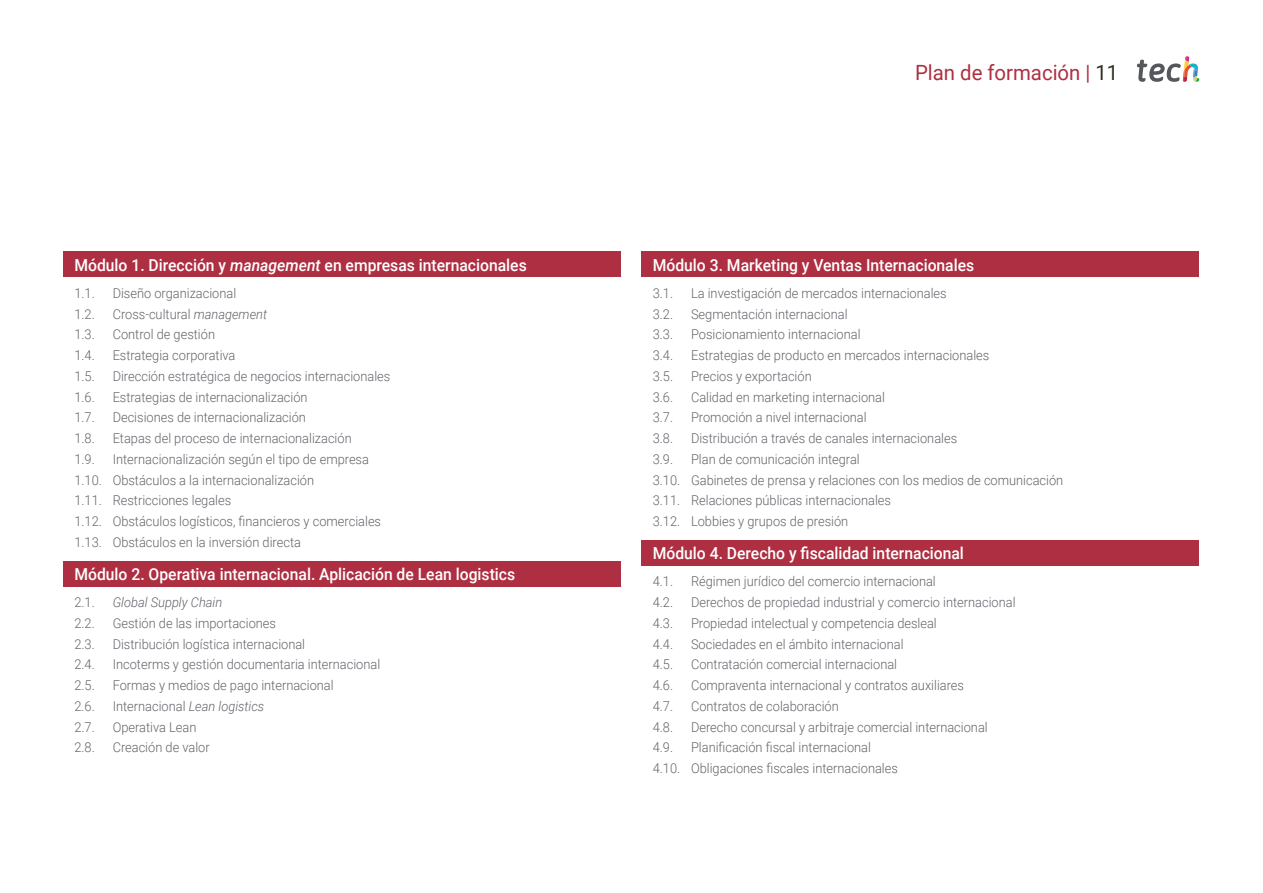
<style>
.page{position:relative;width:1263px;height:893px;background:#fff}
.page>*{position:absolute;margin:0;border:0;box-sizing:border-box;transform-origin:0 0}
.t1{font:21px "Roboto";color:#ae2f42}
.t2{font:500 16.5px "Roboto";color:#fff;scale:.95 1}
.t3{font:300 13.5px/20.7px "Roboto";color:#61646a;scale:.95 1}
.t4{font:italic 300 13.5px "Roboto";color:#61646a;scale:.95 1}
.s1{font-style:italic}
.s2{color:#312e20}
</style>
<div class="page">
<div style="left:63px;top:252px;width:558px;height:25px;background:#ae2f42"></div>
<div style="left:63px;top:561px;width:558px;height:25px;background:#ae2f42"></div>
<div style="left:642px;top:252px;width:557px;height:25px;background:#ae2f42"></div>
<div style="left:642px;top:540px;width:557px;height:25px;background:#ae2f42"></div>
<svg style="left:1137px;top:56px;width:62px;height:26px"></svg>
<p class="t2" style="left:74px;top:253px;width:478px">Módulo 1. Dirección y <span class="s1">management</span> en empresas internacionales</p>
<p class="t3" style="left:74px;top:282px;width:23px">1.1.</p>
<p class="t3" style="left:113px;top:282px;width:132px">Diseño organizacional</p>
<p class="t3" style="left:74px;top:303px;width:23px">1.2.</p>
<p class="t3" style="left:113px;top:303px;width:164px">Cross-cultural <span class="s1">management</span></p>
<p class="t3" style="left:74px;top:324px;width:23px">1.3.</p>
<p class="t3" style="left:113px;top:324px;width:109px">Control de gestión</p>
<p class="t3" style="left:74px;top:344px;width:23px">1.4.</p>
<p class="t3" style="left:113px;top:344px;width:131px">Estrategia corporativa</p>
<p class="t3" style="left:74px;top:365px;width:23px">1.5.</p>
<p class="t3" style="left:113px;top:365px;width:294px">Dirección estratégica de negocios internacionales</p>
<p class="t3" style="left:74px;top:386px;width:23px">1.6.</p>
<p class="t3" style="left:113px;top:386px;width:207px">Estrategias de internacionalización</p>
<p class="t3" style="left:74px;top:407px;width:23px">1.7.</p>
<p class="t3" style="left:113px;top:407px;width:205px">Decisiones de internacionalización</p>
<p class="t3" style="left:74px;top:427px;width:23px">1.8.</p>
<p class="t3" style="left:113px;top:427px;width:253px">Etapas del proceso de internacionalización</p>
<p class="t3" style="left:74px;top:448px;width:23px">1.9.</p>
<p class="t3" style="left:74px;top:448px;width:324px;text-indent:38px">Internacionalización según el tipo de empresa 1.10. Obstáculos a la internacionalización<br>1.11. Restricciones legales<br>1.12. Obstáculos logísticos, financieros y comerciales 1.13. Obstáculos en la inversión directa</p>
<p class="t2" style="left:74px;top:563px;width:465px">Módulo 2. Operativa internacional. Aplicación de Lean logistics</p>
<p class="t3" style="left:74px;top:591px;width:23px">2.1.</p>
<p class="t4" style="left:113px;top:593px;width:117px">Global Supply Chain</p>
<p class="t3" style="left:74px;top:612px;width:23px">2.2.</p>
<p class="t3" style="left:113px;top:612px;width:174px">Gestión de las importaciones</p>
<p class="t3" style="left:74px;top:633px;width:23px">2.3.</p>
<p class="t3" style="left:113px;top:633px;width:204px">Distribución logística internacional</p>
<p class="t3" style="left:74px;top:654px;width:23px">2.4.</p>
<p class="t3" style="left:113px;top:654px;width:283px">Incoterms y gestión documentaria internacional</p>
<p class="t3" style="left:74px;top:674px;width:23px">2.5.</p>
<p class="t3" style="left:113px;top:674px;width:234px">Formas y medios de pago internacional</p>
<p class="t3" style="left:74px;top:695px;width:23px">2.6.</p>
<p class="t3" style="left:113px;top:695px;width:161px">Internacional <span class="s1">Lean logistics</span></p>
<p class="t3" style="left:74px;top:716px;width:23px">2.7.</p>
<p class="t3" style="left:113px;top:716px;width:90px">Operativa Lean</p>
<p class="t3" style="left:74px;top:737px;width:23px">2.8.</p>
<p class="t3" style="left:113px;top:737px;width:104px">Creación de valor</p>
<h1 class="t1" style="left:915px;top:57px;width:205px">Plan de formación | <span class="s2">11</span></h1>
<p class="t2" style="left:653px;top:253px;width:340px">Módulo 3. Marketing y Ventas Internacionales</p>
<p class="t3" style="left:653px;top:282px;width:23px">3.1.</p>
<p class="t3" style="left:691px;top:282px;width:271px">La investigación de mercados internacionales</p>
<p class="t3" style="left:653px;top:303px;width:23px">3.2.</p>
<p class="t3" style="left:691px;top:303px;width:166px">Segmentación internacional</p>
<p class="t3" style="left:653px;top:324px;width:23px">3.3.</p>
<p class="t3" style="left:691px;top:324px;width:180px">Posicionamiento internacional</p>
<p class="t3" style="left:653px;top:344px;width:23px">3.4.</p>
<p class="t3" style="left:691px;top:344px;width:316px">Estrategias de producto en mercados internacionales</p>
<p class="t3" style="left:653px;top:365px;width:23px">3.5.</p>
<p class="t3" style="left:691px;top:365px;width:129px">Precios y exportación</p>
<p class="t3" style="left:653px;top:386px;width:23px">3.6.</p>
<p class="t3" style="left:691px;top:386px;width:206px">Calidad en marketing internacional</p>
<p class="t3" style="left:653px;top:407px;width:23px">3.7.</p>
<p class="t3" style="left:691px;top:407px;width:186px">Promoción a nivel internacional</p>
<p class="t3" style="left:653px;top:427px;width:23px">3.8.</p>
<p class="t3" style="left:691px;top:427px;width:282px">Distribución a través de canales internacionales</p>
<p class="t3" style="left:653px;top:448px;width:23px">3.9.</p>
<p class="t3" style="left:653px;top:448px;width:434px;text-indent:38px">Plan de comunicación integral<br>3.10. Gabinetes de prensa y relaciones con los medios de comunicación 3.11. Relaciones públicas internacionales<br>3.12. Lobbies y grupos de presión</p>
<p class="t2" style="left:653px;top:542px;width:329px">Módulo 4. Derecho y fiscalidad internacional</p>
<p class="t3" style="left:653px;top:571px;width:23px">4.1.</p>
<p class="t3" style="left:691px;top:571px;width:259px">Régimen jurídico del comercio internacional</p>
<p class="t3" style="left:653px;top:591px;width:23px">4.2.</p>
<p class="t3" style="left:691px;top:591px;width:343px">Derechos de propiedad industrial y comercio internacional</p>
<p class="t3" style="left:653px;top:612px;width:23px">4.3.</p>
<p class="t3" style="left:691px;top:612px;width:260px">Propiedad intelectual y competencia desleal</p>
<p class="t3" style="left:653px;top:633px;width:23px">4.4.</p>
<p class="t3" style="left:691px;top:633px;width:225px">Sociedades en el ámbito internacional</p>
<p class="t3" style="left:653px;top:654px;width:23px">4.5.</p>
<p class="t3" style="left:691px;top:654px;width:218px">Contratación comercial internacional</p>
<p class="t3" style="left:653px;top:674px;width:23px">4.6.</p>
<p class="t3" style="left:691px;top:674px;width:289px">Compraventa internacional y contratos auxiliares</p>
<p class="t3" style="left:653px;top:695px;width:23px">4.7.</p>
<p class="t3" style="left:691px;top:695px;width:157px">Contratos de colaboración</p>
<p class="t3" style="left:653px;top:716px;width:23px">4.8.</p>
<p class="t3" style="left:691px;top:716px;width:314px">Derecho concursal y arbitraje comercial internacional</p>
<p class="t3" style="left:653px;top:737px;width:23px">4.9.</p>
<p class="t3" style="left:653px;top:737px;width:260px;text-indent:38px">Planificación fiscal internacional<br>4.10. Obligaciones fiscales internacionales</p>
</div>
